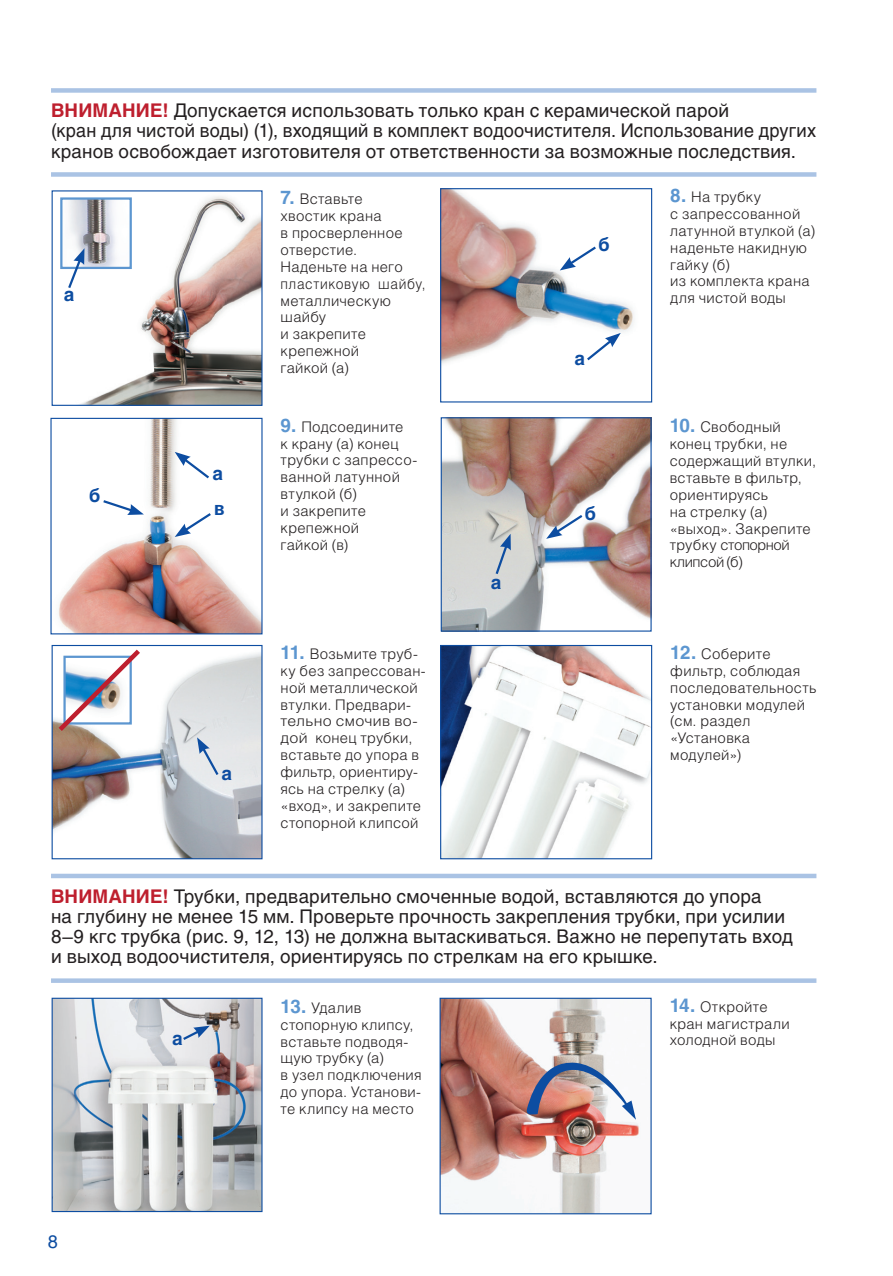
<style>
.page{position:relative;width:893px;height:1276px;background:#fff}
.page>*{position:absolute;margin:0;border:0;box-sizing:border-box;transform-origin:0 0}
.t1{font:18.68px/20.2px "Helios";letter-spacing:.01em;color:#231f20}
.t2{font:700 18.68px "Helios";color:#0d4da1}
.t3{font:700 18.68px "Helios";color:#be1f2e}
.t4{font:18px "Helios";color:#0d4da1}
.t5{font:300 14.62px/16.9px "Helios";letter-spacing:.02em;color:#231f20}
.s1{font-weight:700;color:#be1f2e}
.s2{font-weight:700;font-size:18.68px;color:#5c96d0}
</style>
<div class="page">
<img style="left:81px;top:196px;width:180px;height:208px">
<div style="left:52px;top:190px;width:211px;height:216px;border:1px solid #0d4da1"></div>
<img style="left:442px;top:647px;width:208px;height:210px">
<div style="left:440px;top:645px;width:212px;height:214px;border:1px solid #0d4da1"></div>
<img style="left:54px;top:652px;width:207px;height:205px">
<div style="left:52px;top:645px;width:211px;height:214px;border:1px solid #0d4da1"></div>
<img style="left:442px;top:190px;width:192px;height:174px">
<div style="left:440px;top:188px;width:212px;height:214px;border:1px solid #0d4da1"></div>
<img style="left:58px;top:420px;width:203px;height:212px">
<div style="left:50px;top:418px;width:213px;height:216px;border:1px solid #0d4da1"></div>
<img style="left:442px;top:999px;width:198px;height:213px">
<div style="left:440px;top:997px;width:212px;height:217px;border:1px solid #0d4da1"></div>
<div style="left:51px;top:88px;width:765px;height:5px;background:#aac3e4"></div>
<div style="left:51px;top:172px;width:765px;height:5px;background:#aac3e4"></div>
<img style="left:69px;top:200px;width:60px;height:66px">
<div style="left:60px;top:197px;width:72px;height:72px;border:2px solid #5c96d0"></div>
<svg style="left:66px;top:248px;width:19px;height:42px"></svg>
<svg style="left:54px;top:645px;width:91px;height:91px"></svg>
<svg style="left:197px;top:737px;width:24px;height:40px"></svg>
<svg style="left:585px;top:333px;width:36px;height:30px"></svg>
<svg style="left:560px;top:244px;width:38px;height:26px"></svg>
<img style="left:443px;top:419px;width:207px;height:210px">
<div style="left:441px;top:417px;width:211px;height:214px;border:1px solid #0d4da1"></div>
<svg style="left:494px;top:534px;width:17px;height:42px"></svg>
<svg style="left:546px;top:513px;width:39px;height:26px"></svg>
<svg style="left:175px;top:452px;width:37px;height:28px"></svg>
<svg style="left:101px;top:498px;width:43px;height:17px"></svg>
<svg style="left:175px;top:511px;width:38px;height:26px"></svg>
<div style="left:51px;top:873px;width:765px;height:5px;background:#aac3e4"></div>
<div style="left:51px;top:978px;width:765px;height:5px;background:#aac3e4"></div>
<img style="left:54px;top:999px;width:207px;height:211px">
<div style="left:52px;top:997px;width:211px;height:215px;border:1px solid #0d4da1"></div>
<svg style="left:181px;top:1025px;width:29px;height:17px"></svg>
<img style="left:525px;top:1059px;width:111px;height:60px">
<p class="t1" style="left:51px;top:100px;width:767px;text-indent:111px"><span class="s1">!</span> Допускается использовать только кран с керамической парой<br>(кран для чистой воды) (1), входящий в комплект водоочистителя. Использование других кранов освобождает изготовителя от ответственности за возможные последствия.</p>
<p class="t3" style="left:51px;top:100px;width:29px">Внимание</p>
<p class="t2" style="left:64px;top:283px;width:12px">а</p>
<p class="t2" style="left:89px;top:485px;width:13px">б</p>
<p class="t2" style="left:213px;top:462px;width:12px">а</p>
<p class="t2" style="left:214px;top:497px;width:12px">в</p>
<p class="t2" style="left:221px;top:762px;width:12px">а</p>
<p class="t5" style="left:281px;top:190px;width:146px"><span class="s2">7.</span> Вставьте<br>хвостик крана<br>в просверленное отверстие.<br>Наденьте на него пластиковую шайбу, металлическую шайбу<br>и закрепите крепежной<br>гайкой (а)</p>
<p class="t5" style="left:281px;top:418px;width:138px"><span class="s2">9.</span> Подсоедините<br>к крану (а) конец трубки с запрессо&shy;ванной латунной втулкой (б)<br>и закрепите крепежной<br>гайкой (в)</p>
<p class="t5" style="left:281px;top:645px;width:147px"><span class="s2">11.</span> Возьмите труб&shy;ку без запрессован&shy;ной металлической втулки. Предвари&shy;тельно смочив во&shy;дой конец трубки, вставьте до упора в фильтр, ориентиру&shy;ясь на стрелку (а) «вход», и закрепите стопорной клипсой</p>
<p class="t2" style="left:491px;top:571px;width:12px">а</p>
<p class="t2" style="left:598px;top:234px;width:13px">б</p>
<p class="t2" style="left:575px;top:348px;width:12px">а</p>
<p class="t2" style="left:585px;top:502px;width:13px">б</p>
<p class="t5" style="left:670px;top:188px;width:146px"><span class="s2">8.</span> На трубку<br>с запрессованной латунной втулкой (а) наденьте накидную гайку (б)<br>из комплекта крана для чистой воды</p>
<p class="t5" style="left:670px;top:418px;width:148px"><span class="s2">10.</span> Свободный конец трубки, не содержащий втулки, вставьте в фильтр, ориентируясь<br>на стрелку (а) «выход». Закрепите трубку стопорной клипсой (б)</p>
<p class="t5" style="left:670px;top:645px;width:148px"><span class="s2">12.</span> Соберите фильтр, соблюдая последовательность установки модулей (см. раздел «Установка модулей»)</p>
<p class="t1" style="left:51px;top:885px;width:743px"><span class="s1">ВНИМАНИЕ!</span> Трубки, предварительно смоченные водой, вставляются до упора<br>на глубину не менее 15 мм. Проверьте прочность закрепления трубки, при усилии 8–9 кгс трубка (рис. 9, 12, 13) не должна вытаскиваться. Важно не перепутать вход и выход водоочистителя, ориентируясь по стрелкам на его крышке.</p>
<p class="t4" style="left:48px;top:1230px;width:12px">8</p>
<p class="t2" style="left:172px;top:1027px;width:12px">а</p>
<p class="t5" style="left:281px;top:999px;width:143px"><span class="s2">13.</span> Удалив стопорную клипсу, вставьте подводя&shy;щую трубку (а)<br>в узел подключения до упора. Установи&shy;те клипсу на место</p>
<p class="t5" style="left:670px;top:997px;width:121px"><span class="s2">14.</span> Откройте кран магистрали холодной воды</p>
</div>
